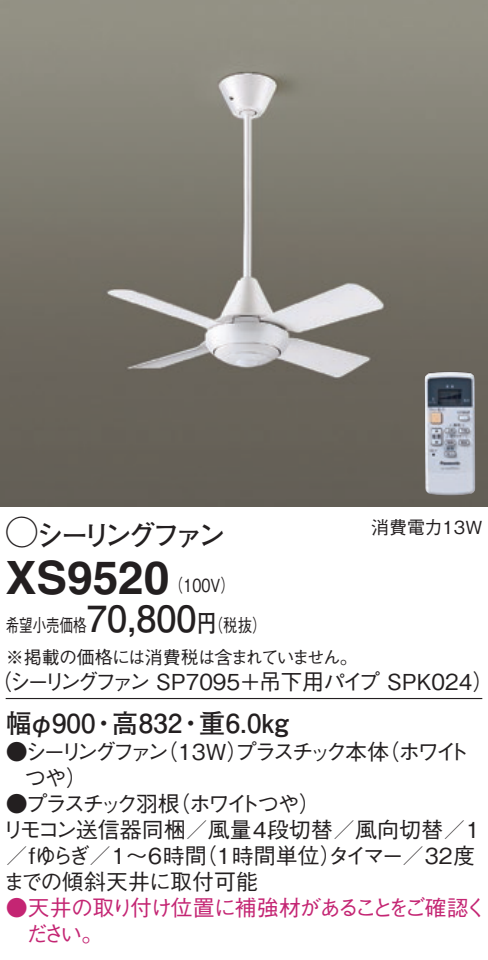
<style>
.page{position:relative;width:488px;height:960px;background:#fff}
.page>*{position:absolute;margin:0;border:0;box-sizing:border-box;transform-origin:0 0}
.t1{font:700 46px "Helvetica LT Std";color:#231f20}
.t2{font:700 36px "Futo Go B101 Pro";color:#231f20}
.t3{font:700 28px "Futo Go B101 Pro";letter-spacing:-.165em;color:#231f20}
.t4{font:700 26px "Futo Go B101 Pro";color:#231f20}
.t5{font:500 22px "Gothic BBB Pro";color:#231f20}
.t6{font:500 22px "Gothic BBB Pro";letter-spacing:-.005em;color:#231f20}
.t7{font:500 22px/26px "Gothic BBB Pro";letter-spacing:-.085em;color:#c42573}
.t8{font:500 22px/26px "Gothic BBB Pro";letter-spacing:-.015em;color:#231f20}
.t9{font:500 22px "Gothic BBB Pro";letter-spacing:-.055em;color:#231f20}
.t10{font:500 22px "Gothic BBB Pro";letter-spacing:-.105em;color:#231f20}
.t11{font:500 22px "Gothic BBB Pro";letter-spacing:-.195em;color:#231f20}
.t12{font:500 22px "Gothic BBB Pro";letter-spacing:-.16em;color:#231f20}
.t13{font:500 18px/31.6px "Gothic BBB Pro";letter-spacing:-.04em;color:#231f20;scale:.75 1}
.t14{font:500 18px "Gothic BBB Pro";color:#231f20;scale:.8 1}
.t15{font:500 18px "Gothic BBB Pro";color:#231f20}
.s1{font-family:"Ford Classification 1";font-weight:400;font-size:32px}
.s2{font-family:"Futo Go B101 Pro";font-weight:700;font-size:24px}
</style>
<div class="page">
<img style="left:0;top:0;width:488px;height:507px">
<img style="left:424px;top:371px;width:51px;height:124px">
<hr style="left:6px;top:698px;width:476px;height:1px;background:#231f20">
<p class="t3" style="left:6px;top:513px;width:222px"><span class="s1">A</span>シーリングファン</p>
<h1 class="t1" style="left:6px;top:550px;width:165px">XS9520</h1>
<p class="t14" style="left:197px;top:611px;width:88px">（<span class="s2">円</span>税抜(</p>
<p class="t15" style="left:371px;top:513px;width:113px">消費電力13W</p>
<p class="t14" style="left:169px;top:571px;width:84px">（100 (V</p>
<h2 class="t2" style="left:87px;top:589px;width:111px">70,800</h2>
<p class="t13" style="left:6px;top:607px;width:471px">希望小売価格<br>※掲載の価格には消費税は含まれていません。</p>
<p class="t6" style="left:-10px;top:664px;width:505px">（シーリングファン SP7095＋吊下用パイプ SPK024(</p>
<p class="t4" style="left:199px;top:703px;width:91px">重6.0kg</p>
<p class="t4" style="left:6px;top:703px;width:91px">幅φ900</p>
<p class="t4" style="left:112px;top:703px;width:72px">高832</p>
<p class="t4" style="left:91px;top:703px;width:27px">・</p>
<p class="t4" style="left:178px;top:703px;width:27px">・</p>
<p class="t10" style="left:156px;top:734px;width:235px">（13W プラスチック本体</p>
<p class="t9" style="left:226px;top:734px;width:23px">）</p>
<p class="t9" style="left:377px;top:734px;width:93px">（ホワイト</p>
<p class="t11" style="left:6px;top:734px;width:165px">●シーリングファン</p>
<p class="t9" style="left:24px;top:760px;width:65px">つや(</p>
<p class="t9" style="left:168px;top:786px;width:154px">（ホワイトつや(</p>
<p class="t12" style="left:6px;top:786px;width:176px">●プラスチック羽根</p>
<p class="t5" style="left:2px;top:812px;width:479px">リモコン送信器同梱／風量4段切替／風向切替／1</p>
<p class="t5" style="left:195px;top:838px;width:281px">（1時間単位タイマー／32度</p>
<p class="t9" style="left:320px;top:838px;width:23px">）</p>
<p class="t8" style="left:3px;top:840px;width:256px">／fゆらぎ／1～6時間<br>までの傾斜天井に取付可能</p>
<p class="t7" style="left:26px;top:892px;width:462px;text-indent:-20px">●天井の取り付け位置に補強材があることをご確認ください。</p>
</div>
